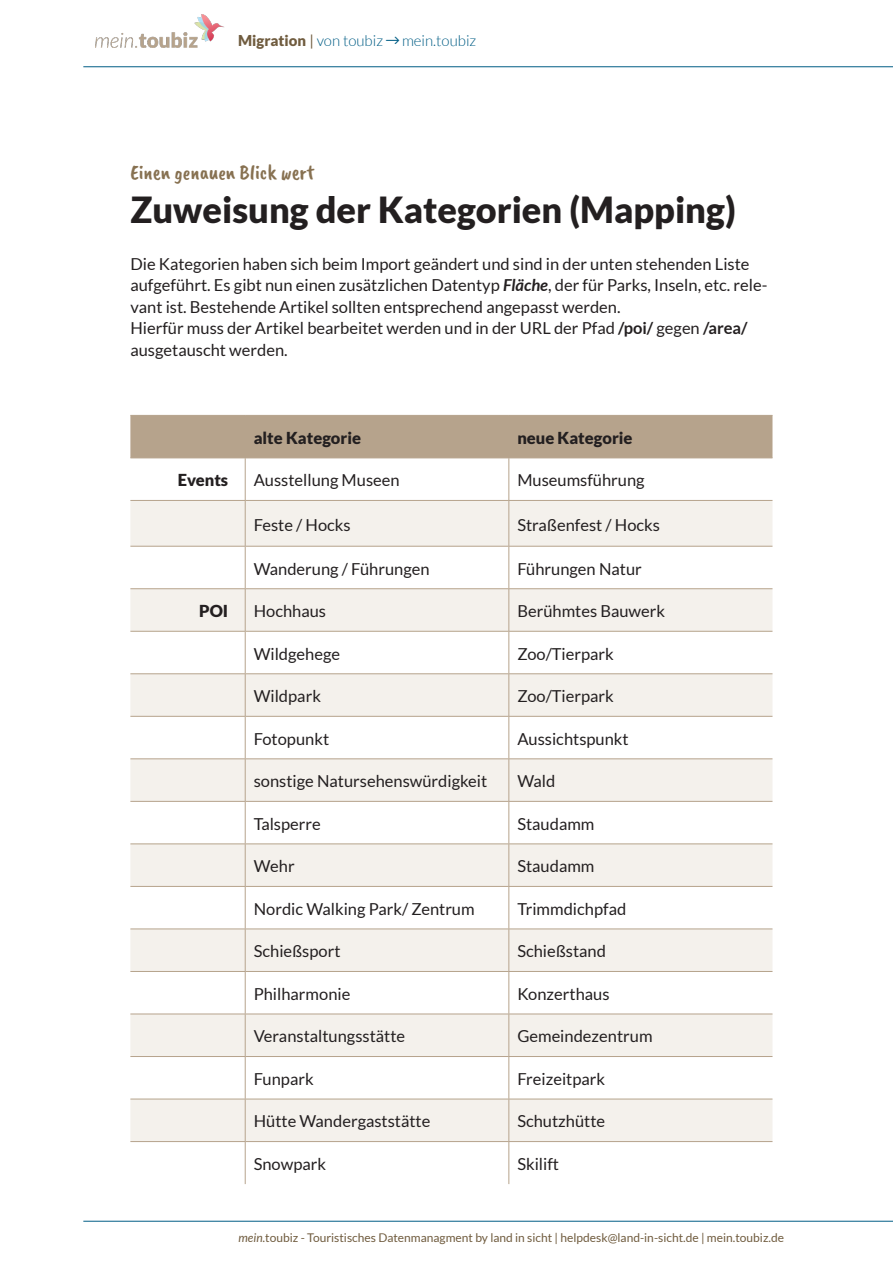
<style>
.page{position:relative;width:893px;height:1263px;background:#fff}
.page>*{position:absolute;margin:0;border:0;box-sizing:border-box;transform-origin:0 0}
.thema_head{font:900 36px "Lato";color:#231f20}
.topline{font:21px "Caveat Brush";color:#877151}
.Text{font:16.5px/21.5px "Lato";color:#231f20}
.Text-2{font:900 16.5px "Lato";color:#231f20}
.t1{font:300 15px "Lato";color:#005d85}
.t2{font:12px "Lato";color:#705c3f}
.s1{font-weight:900;color:#705c3f}
.s2{font-weight:400;color:#705c3f}
.s3{font-weight:700;font-style:italic}
.s4{font-weight:700}
.s5{font-style:italic}
</style>
<div class="page">
<img style="left:96px;top:14px;width:128px;height:33px">
<hr style="left:83px;top:66px;width:810px;height:1px;background:#005d85">
<hr style="left:83px;top:1221px;width:810px;height:1px;background:#005d85">
<div style="left:130px;top:416px;width:642px;height:42px;background:#b6a38c"></div>
<svg style="left:130px;top:501px;width:642px;height:640px;fill:#f4f1ec"></svg>
<hr style="left:130px;top:415px;width:115px;height:1px;background:#b6a38c">
<hr style="left:245px;top:415px;width:264px;height:1px;background:#b6a38c">
<hr style="left:245px;top:416px;width:1px;height:42px;background:#b6a38c">
<hr style="left:509px;top:415px;width:263px;height:1px;background:#b6a38c">
<hr style="left:509px;top:416px;width:1px;height:42px;background:#b6a38c">
<hr style="left:130px;top:458px;width:115px;height:1px;background:#b6a38c">
<hr style="left:245px;top:458px;width:264px;height:1px;background:#b6a38c">
<hr style="left:245px;top:458px;width:1px;height:42px;background:#b6a38c">
<hr style="left:509px;top:458px;width:263px;height:1px;background:#b6a38c">
<hr style="left:509px;top:458px;width:1px;height:42px;background:#b6a38c">
<hr style="left:130px;top:500px;width:115px;height:1px;background:#b6a38c">
<hr style="left:245px;top:500px;width:264px;height:1px;background:#b6a38c">
<hr style="left:245px;top:501px;width:1px;height:45px;background:#b6a38c">
<hr style="left:509px;top:500px;width:263px;height:1px;background:#b6a38c">
<hr style="left:509px;top:501px;width:1px;height:45px;background:#b6a38c">
<hr style="left:130px;top:546px;width:115px;height:1px;background:#b6a38c">
<hr style="left:245px;top:546px;width:264px;height:1px;background:#b6a38c">
<hr style="left:245px;top:546px;width:1px;height:42px;background:#b6a38c">
<hr style="left:509px;top:546px;width:263px;height:1px;background:#b6a38c">
<hr style="left:509px;top:546px;width:1px;height:42px;background:#b6a38c">
<hr style="left:130px;top:588px;width:115px;height:1px;background:#b6a38c">
<hr style="left:245px;top:588px;width:264px;height:1px;background:#b6a38c">
<hr style="left:245px;top:589px;width:1px;height:42px;background:#b6a38c">
<hr style="left:509px;top:588px;width:263px;height:1px;background:#b6a38c">
<hr style="left:509px;top:589px;width:1px;height:42px;background:#b6a38c">
<hr style="left:130px;top:631px;width:115px;height:1px;background:#b6a38c">
<hr style="left:245px;top:631px;width:264px;height:1px;background:#b6a38c">
<hr style="left:245px;top:631px;width:1px;height:42px;background:#b6a38c">
<hr style="left:509px;top:631px;width:263px;height:1px;background:#b6a38c">
<hr style="left:509px;top:631px;width:1px;height:42px;background:#b6a38c">
<hr style="left:130px;top:673px;width:115px;height:1px;background:#b6a38c">
<hr style="left:245px;top:673px;width:264px;height:1px;background:#b6a38c">
<hr style="left:245px;top:674px;width:1px;height:42px;background:#b6a38c">
<hr style="left:509px;top:673px;width:263px;height:1px;background:#b6a38c">
<hr style="left:509px;top:674px;width:1px;height:42px;background:#b6a38c">
<hr style="left:130px;top:716px;width:115px;height:1px;background:#b6a38c">
<hr style="left:245px;top:716px;width:264px;height:1px;background:#b6a38c">
<hr style="left:245px;top:717px;width:1px;height:41px;background:#b6a38c">
<hr style="left:509px;top:716px;width:263px;height:1px;background:#b6a38c">
<hr style="left:509px;top:717px;width:1px;height:41px;background:#b6a38c">
<hr style="left:130px;top:758px;width:115px;height:1px;background:#b6a38c">
<hr style="left:245px;top:758px;width:264px;height:1px;background:#b6a38c">
<hr style="left:245px;top:759px;width:1px;height:42px;background:#b6a38c">
<hr style="left:509px;top:758px;width:263px;height:1px;background:#b6a38c">
<hr style="left:509px;top:759px;width:1px;height:42px;background:#b6a38c">
<hr style="left:130px;top:801px;width:115px;height:1px;background:#b6a38c">
<hr style="left:245px;top:801px;width:264px;height:1px;background:#b6a38c">
<hr style="left:245px;top:802px;width:1px;height:41px;background:#b6a38c">
<hr style="left:509px;top:801px;width:263px;height:1px;background:#b6a38c">
<hr style="left:509px;top:802px;width:1px;height:41px;background:#b6a38c">
<hr style="left:130px;top:843px;width:115px;height:1px;background:#b6a38c">
<hr style="left:245px;top:843px;width:264px;height:1px;background:#b6a38c">
<hr style="left:245px;top:844px;width:1px;height:42px;background:#b6a38c">
<hr style="left:509px;top:843px;width:263px;height:1px;background:#b6a38c">
<hr style="left:509px;top:844px;width:1px;height:42px;background:#b6a38c">
<hr style="left:130px;top:886px;width:115px;height:1px;background:#b6a38c">
<hr style="left:245px;top:886px;width:264px;height:1px;background:#b6a38c">
<hr style="left:245px;top:887px;width:1px;height:42px;background:#b6a38c">
<hr style="left:509px;top:886px;width:263px;height:1px;background:#b6a38c">
<hr style="left:509px;top:887px;width:1px;height:42px;background:#b6a38c">
<hr style="left:130px;top:929px;width:115px;height:1px;background:#b6a38c">
<hr style="left:245px;top:929px;width:264px;height:1px;background:#b6a38c">
<hr style="left:245px;top:929px;width:1px;height:42px;background:#b6a38c">
<hr style="left:509px;top:929px;width:263px;height:1px;background:#b6a38c">
<hr style="left:509px;top:929px;width:1px;height:42px;background:#b6a38c">
<hr style="left:130px;top:971px;width:115px;height:1px;background:#b6a38c">
<hr style="left:245px;top:971px;width:264px;height:1px;background:#b6a38c">
<hr style="left:245px;top:972px;width:1px;height:42px;background:#b6a38c">
<hr style="left:509px;top:971px;width:263px;height:1px;background:#b6a38c">
<hr style="left:509px;top:972px;width:1px;height:42px;background:#b6a38c">
<hr style="left:130px;top:1014px;width:115px;height:1px;background:#b6a38c">
<hr style="left:245px;top:1014px;width:264px;height:1px;background:#b6a38c">
<hr style="left:245px;top:1014px;width:1px;height:42px;background:#b6a38c">
<hr style="left:509px;top:1014px;width:263px;height:1px;background:#b6a38c">
<hr style="left:509px;top:1014px;width:1px;height:42px;background:#b6a38c">
<hr style="left:130px;top:1056px;width:115px;height:1px;background:#b6a38c">
<hr style="left:245px;top:1056px;width:264px;height:1px;background:#b6a38c">
<hr style="left:245px;top:1057px;width:1px;height:42px;background:#b6a38c">
<hr style="left:509px;top:1056px;width:263px;height:1px;background:#b6a38c">
<hr style="left:509px;top:1057px;width:1px;height:42px;background:#b6a38c">
<hr style="left:130px;top:1099px;width:115px;height:1px;background:#b6a38c">
<hr style="left:245px;top:1099px;width:264px;height:1px;background:#b6a38c">
<hr style="left:245px;top:1099px;width:1px;height:42px;background:#b6a38c">
<hr style="left:509px;top:1099px;width:263px;height:1px;background:#b6a38c">
<hr style="left:509px;top:1099px;width:1px;height:42px;background:#b6a38c">
<hr style="left:130px;top:1141px;width:115px;height:1px;background:#b6a38c">
<hr style="left:245px;top:1141px;width:264px;height:1px;background:#b6a38c">
<hr style="left:245px;top:1142px;width:1px;height:42px;background:#b6a38c">
<hr style="left:509px;top:1141px;width:263px;height:1px;background:#b6a38c">
<hr style="left:509px;top:1142px;width:1px;height:42px;background:#b6a38c">
<p class="t1" style="left:238px;top:32px;width:240px"><span class="s1">Migration</span> <span class="s2">|</span> von toubiz ●□■□▼ mein.toubiz</p>
<p class="topline" style="left:130px;top:160px;width:185px">Einen genauen Blick wert</p>
<p class="thema_head" style="left:130px;top:188px;width:607px">Zuweisung der Kategorien (Mapping)</p>
<p class="Text" style="left:130px;top:253px;width:639px">Die Kategorien haben sich beim Import geändert und sind in der unten stehenden Liste aufgeführt. Es gibt nun einen zusätzlichen Datentyp <span class="s3">Fläche</span>, der für Parks, Inseln, etc. rele&shy;vant ist. Bestehende Artikel sollten entsprechend angepasst werden.<br>Hierfür muss der Artikel bearbeitet werden und in der URL der Pfad <span class="s4">/poi/</span> gegen <span class="s4">/area/ </span>ausgetauscht werden.</p>
<p class="Text-2" style="left:254px;top:428px;width:109px">alte Kategorie</p>
<p class="Text-2" style="left:517px;top:428px;width:117px">neue Kategorie</p>
<p class="Text-2" style="left:178px;top:471px;width:52px">Events</p>
<p class="Text" style="left:254px;top:469px;width:147px">Ausstellung Museen</p>
<p class="Text" style="left:517px;top:469px;width:129px">Museumsführung</p>
<p class="Text" style="left:254px;top:514px;width:99px">Feste / Hocks</p>
<p class="Text" style="left:517px;top:514px;width:144px">Straßenfest / Hocks</p>
<p class="Text" style="left:254px;top:558px;width:177px">Wanderung / Führungen</p>
<p class="Text" style="left:517px;top:558px;width:126px">Führungen Natur</p>
<p class="Text-2" style="left:199px;top:601px;width:31px">POI</p>
<p class="Text" style="left:254px;top:600px;width:74px">Hochhaus</p>
<p class="Text" style="left:517px;top:600px;width:149px">Berühmtes Bauwerk</p>
<p class="Text" style="left:254px;top:643px;width:88px">Wildgehege</p>
<p class="Text" style="left:517px;top:643px;width:98px">Zoo/Tierpark</p>
<p class="Text" style="left:254px;top:685px;width:69px">Wildpark</p>
<p class="Text" style="left:517px;top:685px;width:98px">Zoo/Tierpark</p>
<p class="Text" style="left:254px;top:728px;width:77px">Fotopunkt</p>
<p class="Text" style="left:517px;top:728px;width:113px">Aussichtspunkt</p>
<p class="Text" style="left:254px;top:770px;width:235px">sonstige Natursehenswürdigkeit</p>
<p class="Text" style="left:517px;top:770px;width:39px">Wald</p>
<p class="Text" style="left:254px;top:813px;width:69px">Talsperre</p>
<p class="Text" style="left:517px;top:813px;width:79px">Staudamm</p>
<p class="Text" style="left:254px;top:855px;width:43px">Wehr</p>
<p class="Text" style="left:517px;top:855px;width:79px">Staudamm</p>
<p class="Text" style="left:254px;top:898px;width:222px">Nordic Walking Park/ Zentrum</p>
<p class="Text" style="left:517px;top:898px;width:110px">Trimmdichpfad</p>
<p class="Text" style="left:254px;top:940px;width:88px">Schießsport</p>
<p class="Text" style="left:517px;top:940px;width:90px">Schießstand</p>
<p class="Text" style="left:254px;top:983px;width:98px">Philharmonie</p>
<p class="Text" style="left:517px;top:983px;width:94px">Konzerthaus</p>
<p class="Text" style="left:254px;top:1025px;width:153px">Veranstaltungsstätte</p>
<p class="Text" style="left:517px;top:1025px;width:137px">Gemeindezentrum</p>
<p class="Text" style="left:254px;top:1068px;width:61px">Funpark</p>
<p class="Text" style="left:517px;top:1068px;width:89px">Freizeitpark</p>
<p class="Text" style="left:254px;top:1111px;width:178px">Hütte Wandergaststätte</p>
<p class="Text" style="left:517px;top:1111px;width:89px">Schutzhütte</p>
<p class="Text" style="left:254px;top:1153px;width:74px">Snowpark</p>
<p class="Text" style="left:517px;top:1153px;width:43px">Skilift</p>
<p class="t2" style="left:239px;top:1230px;width:547px"><span class="s5">mein.</span>toubiz - Touristisches Datenmanagment by land in sicht | helpdesk@land-in-sicht.de | mein.toubiz.de</p>
</div>
